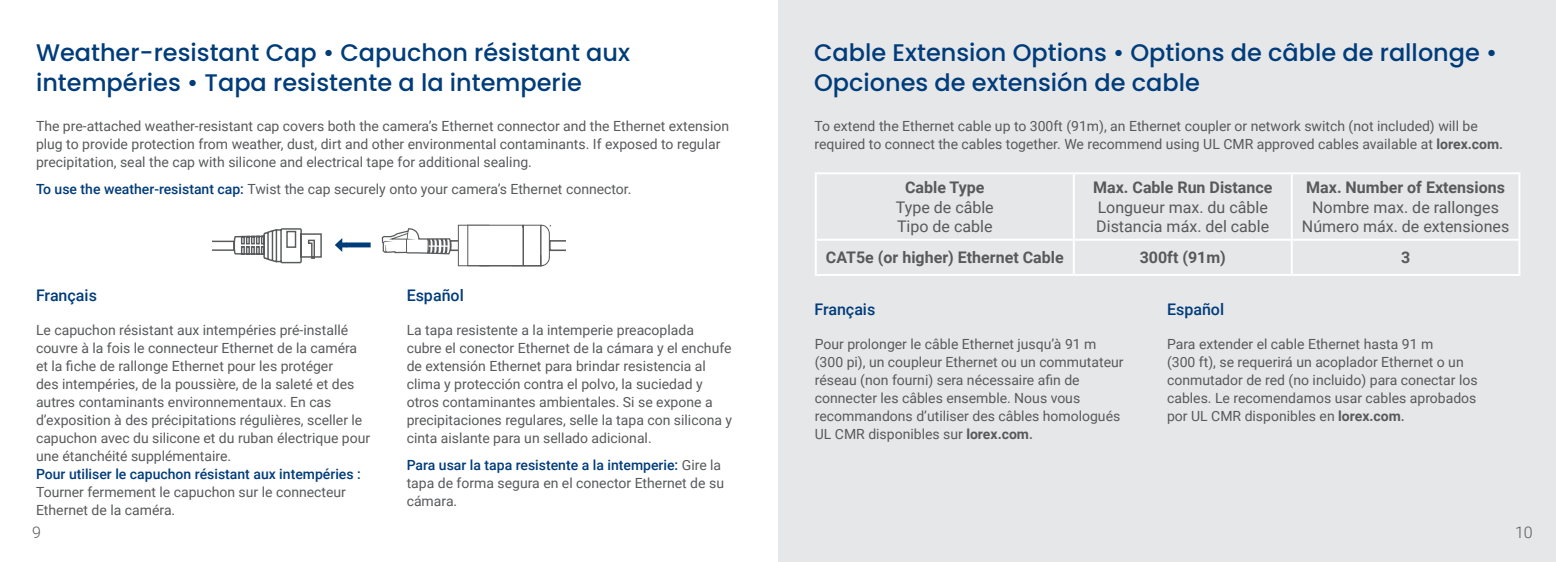
<style>
.page{position:relative;width:1556px;height:562px;background:#fff}
.page>*{position:absolute;margin:0;border:0;box-sizing:border-box;transform-origin:0 0}
.t1{font:500 24px/30px "Poppins";color:#003c7a}
.t2{font:16px/19.2px "Roboto";color:#58595b}
.t3{font:700 16px "Roboto";color:#58595b}
.t4{font:500 16px "Roboto";color:#003c7a}
.t5{font:300 16px "Roboto";color:#58595b}
.t6{font:14px/18px "Roboto";color:#58595b}
.t7{font:500 14px "Roboto";color:#003c7a}
.s1{font-weight:500;color:#003c7a}
.s2{font-weight:700}
.s3{font-weight:500}
</style>
<div class="page">
<div style="left:778px;top:0;width:777px;height:562px;background:#e6e7e8"></div>
<svg style="left:816px;top:174px;width:477px;height:100px"></svg>
<hr style="left:814px;top:172px;width:259px;height:2px;background:#fff">
<hr style="left:814px;top:174px;width:2px;height:65px;background:#fff">
<hr style="left:1073px;top:172px;width:218px;height:2px;background:#fff">
<hr style="left:1072px;top:174px;width:2px;height:65px;background:#fff">
<hr style="left:1291px;top:172px;width:229px;height:2px;background:#fff">
<hr style="left:1290px;top:174px;width:2px;height:65px;background:#fff">
<hr style="left:1518px;top:174px;width:2px;height:65px;background:#fff">
<hr style="left:814px;top:239px;width:259px;height:2px;background:#fff">
<hr style="left:814px;top:241px;width:2px;height:33px;background:#fff">
<hr style="left:1073px;top:239px;width:218px;height:2px;background:#fff">
<hr style="left:1072px;top:241px;width:2px;height:33px;background:#fff">
<hr style="left:1291px;top:239px;width:229px;height:2px;background:#fff">
<hr style="left:1290px;top:241px;width:2px;height:33px;background:#fff">
<hr style="left:1518px;top:241px;width:2px;height:33px;background:#fff">
<hr style="left:814px;top:274px;width:259px;height:2px;background:#fff">
<hr style="left:1073px;top:274px;width:218px;height:2px;background:#fff">
<hr style="left:1291px;top:274px;width:229px;height:2px;background:#fff">
<svg style="left:381px;top:224px;width:184px;height:42px"></svg>
<svg style="left:212px;top:228px;width:110px;height:36px"></svg>
<svg style="left:335px;top:238px;width:12px;height:14px"></svg>
<div style="left:346px;top:242px;width:24px;height:5px;background:#003c7a"></div>
<h1 class="t1" style="left:36px;top:38px;width:595px">Weather-resistant Cap • Capuchon résistant aux intempéries • Tapa resistente a la intemperie</h1>
<p class="t6" style="left:36px;top:117px;width:694px">The pre-attached weather-resistant cap covers both the camera’s Ethernet connector and the Ethernet extension plug to provide protection from weather, dust, dirt and other environmental contaminants. If exposed to regular precipitation, seal the cap with silicone and electrical tape for additional sealing.</p>
<p class="t6" style="left:36px;top:180px;width:597px"><span class="s1">To use the weather-resistant cap:</span> Twist the cap securely onto your camera’s Ethernet connector.</p>
<p class="t4" style="left:36px;top:284px;width:62px">Français</p>
<p class="t4" style="left:406px;top:284px;width:59px">Español</p>
<p class="t6" style="left:36px;top:320px;width:336px">Le capuchon résistant aux intempéries pré-installé couvre à la fois le connecteur Ethernet de la caméra et la fiche de rallonge Ethernet pour les protéger<br>des intempéries, de la poussière, de la saleté et des autres contaminants environnementaux. En cas d’exposition à des précipitations régulières, sceller le capuchon avec du silicone et du ruban électrique pour une étanchéité supplémentaire.</p>
<p class="t7" style="left:36px;top:464px;width:326px">Pour utiliser le capuchon résistant aux intempéries :</p>
<p class="t6" style="left:36px;top:482px;width:311px">Tourner fermement le capuchon sur le connecteur<br>Ethernet de la caméra.</p>
<p class="t5" style="left:32px;top:521px;width:10px">9</p>
<p class="t6" style="left:406px;top:320px;width:327px">La tapa resistente a la intemperie preacoplada cubre el conector Ethernet de la cámara y el enchufe de extensión Ethernet para brindar resistencia al clima y protección contra el polvo, la suciedad y otros contaminantes ambientales. Si se expone a precipitaciones regulares, selle la tapa con silicona y cinta aislante para un sellado adicional.</p>
<p class="t6" style="left:406px;top:455px;width:319px"><span class="s1">Para usar la tapa resistente a la intemperie:</span> Gire la tapa de forma segura en el conector Ethernet de su cámara.</p>
<h1 class="t1" style="left:814px;top:38px;width:684px">Cable Extension Options • Options de câble de rallonge •<br>Opciones de extensión de cable</h1>
<p class="t6" style="left:814px;top:117px;width:690px">To extend the Ethernet cable up to 300ft (91m), an Ethernet coupler or network switch (not included) will be required to connect the cables together. We recommend using UL CMR approved cables available at <span class="s2">lorex.com</span><span class="s3">.</span></p>
<p class="t3" style="left:905px;top:176px;width:81px">Cable Type</p>
<p class="t2" style="left:895px;top:197px;width:99px">Type de câble<br>Tipo de cable</p>
<p class="t3" style="left:1093px;top:176px;width:181px">Max. Cable Run Distance</p>
<p class="t2" style="left:1096px;top:197px;width:174px">Longueur max. du câble<br>Distancia máx. del cable</p>
<p class="t3" style="left:1306px;top:176px;width:200px">Max. Number of Extensions</p>
<p class="t2" style="left:1301px;top:197px;width:209px;text-align:center">Nombre max. de rallonges<br>Número máx. de extensiones</p>
<p class="t3" style="left:825px;top:246px;width:239px">CAT5e (or higher) Ethernet Cable</p>
<p class="t3" style="left:1139px;top:246px;width:88px">300ft (91m)</p>
<p class="t3" style="left:1400px;top:246px;width:11px">3</p>
<p class="t4" style="left:814px;top:298px;width:62px">Français</p>
<p class="t4" style="left:1166px;top:298px;width:59px">Español</p>
<p class="t6" style="left:814px;top:334px;width:310px">Pour prolonger le câble Ethernet jusqu’à 91 m (300 pi), un coupleur Ethernet ou un commutateur réseau (non fourni) sera nécessaire afin de connecter les câbles ensemble. Nous vous recommandons d’utiliser des câbles homologués UL CMR disponibles sur <span class="s2">lorex.com</span><span class="s3">.</span></p>
<p class="t6" style="left:1166px;top:334px;width:312px">Para extender el cable Ethernet hasta 91 m<br>(300 ft), se requerirá un acoplador Ethernet o un conmutador de red (no incluido) para conectar los cables. Le recomendamos usar cables aprobados por UL CMR disponibles en <span class="s2">lorex.com</span><span class="s3">.</span></p>
<p class="t5" style="left:1514px;top:521px;width:19px">10</p>
</div>
